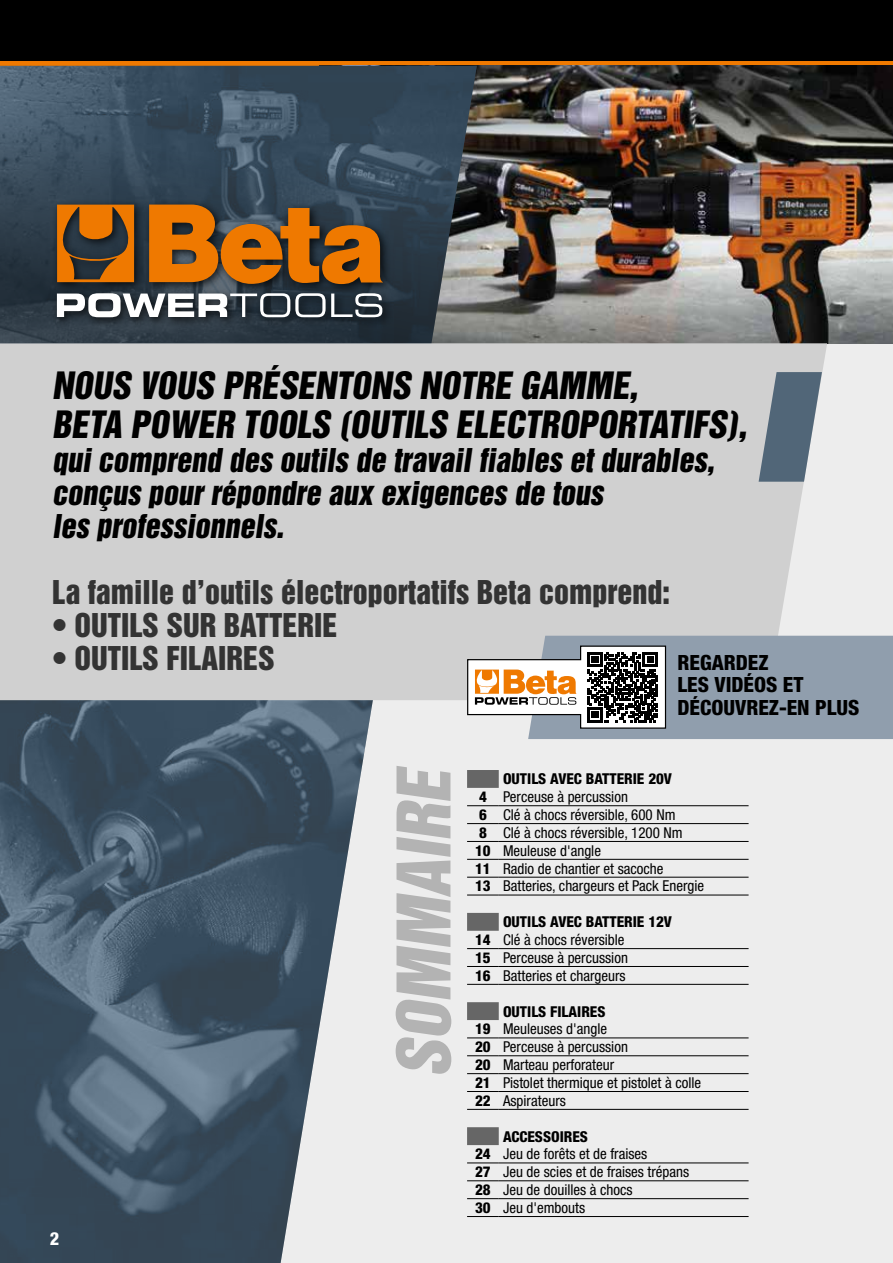
<style>
.page{position:relative;width:893px;height:1263px;background:#fff}
.page>*{position:absolute;margin:0;border:0;box-sizing:border-box;transform-origin:0 0}
.t1{font:67.5px "Helvetica Inserat LT Std";color:#b3b3b3}
.t2{font:34.5px/39px "Helvetica Inserat LT Std";color:#000}
.t3{font:30px/33px "Helvetica Inserat LT Std";color:#000}
.t4{font:30px "Helvetica Inserat LT Std";color:#333}
.t5{font:800 condensed 21px/22.5px "Helvetica Neue LT Std";color:#000}
.t6{font:800 condensed 18px "Helvetica Neue LT Std";color:#fff}
.t7{font:condensed 15px/17.9px "Helvetica Neue LT Std";color:#000}
.s1{font-weight:800}
</style>
<div class="page">
<div style="left:0;top:0;width:893px;height:66px;background:#000"></div>
<svg style="left:0;top:62px;width:893px;height:4px;background:#cc6c09"></svg>
<div style="left:220px;top:66px;width:673px;height:1197px;background:#ededed"></div>
<img style="left:477px;top:66px;width:416px;height:277px">
<img style="left:0;top:700px;width:373px;height:563px">
<div style="left:0;top:343px;width:827px;height:357px;background:#d0d0d0"></div>
<svg style="left:759px;top:372px;width:63px;height:110px;background:#788794"></svg>
<svg style="left:0;top:66px;width:477px;height:277px;background:#3b4c5a"></svg>
<div style="left:52px;top:199px;width:341px;height:129px;background:#000;opacity:.75"></div>
<svg style="left:57px;top:205px;width:77px;height:77px;background:#985918"></svg>
<svg style="left:149px;top:205px;width:234px;height:79px;background:#a4601a"></svg>
<svg style="left:57px;top:293px;width:325px;height:24px"></svg>
<svg style="left:467px;top:770px;width:32px;height:375px"></svg>
<hr style="left:467px;top:805px;width:32px;height:1px;background:#000">
<hr style="left:499px;top:805px;width:250px;height:1px;background:#000">
<hr style="left:467px;top:823px;width:32px;height:1px;background:#000">
<hr style="left:499px;top:823px;width:250px;height:1px;background:#000">
<hr style="left:467px;top:841px;width:32px;height:1px;background:#000">
<hr style="left:499px;top:841px;width:250px;height:1px;background:#000">
<hr style="left:467px;top:859px;width:32px;height:1px;background:#000">
<hr style="left:499px;top:859px;width:250px;height:1px;background:#000">
<hr style="left:467px;top:877px;width:32px;height:1px;background:#000">
<hr style="left:499px;top:877px;width:250px;height:1px;background:#000">
<hr style="left:467px;top:895px;width:32px;height:1px;background:#000">
<hr style="left:499px;top:895px;width:250px;height:1px;background:#000">
<hr style="left:467px;top:948px;width:32px;height:1px;background:#000">
<hr style="left:499px;top:948px;width:250px;height:1px;background:#000">
<hr style="left:467px;top:966px;width:32px;height:1px;background:#000">
<hr style="left:499px;top:966px;width:250px;height:1px;background:#000">
<hr style="left:467px;top:984px;width:32px;height:1px;background:#000">
<hr style="left:499px;top:984px;width:250px;height:1px;background:#000">
<hr style="left:467px;top:1038px;width:32px;height:1px;background:#000">
<hr style="left:499px;top:1038px;width:250px;height:1px;background:#000">
<hr style="left:467px;top:1055px;width:32px;height:1px;background:#000">
<hr style="left:499px;top:1055px;width:250px;height:1px;background:#000">
<hr style="left:467px;top:1073px;width:32px;height:1px;background:#000">
<hr style="left:499px;top:1073px;width:250px;height:1px;background:#000">
<hr style="left:467px;top:1091px;width:32px;height:1px;background:#000">
<hr style="left:499px;top:1091px;width:250px;height:1px;background:#000">
<hr style="left:467px;top:1109px;width:32px;height:1px;background:#000">
<hr style="left:499px;top:1109px;width:250px;height:1px;background:#000">
<hr style="left:467px;top:1163px;width:32px;height:1px;background:#000">
<hr style="left:499px;top:1163px;width:250px;height:1px;background:#000">
<hr style="left:467px;top:1180px;width:32px;height:1px;background:#000">
<hr style="left:499px;top:1180px;width:250px;height:1px;background:#000">
<hr style="left:467px;top:1198px;width:32px;height:1px;background:#000">
<hr style="left:499px;top:1198px;width:250px;height:1px;background:#000">
<hr style="left:467px;top:1216px;width:32px;height:1px;background:#000">
<hr style="left:499px;top:1216px;width:250px;height:1px;background:#000">
<svg style="left:466px;top:636px;width:427px;height:103px;background:#9da2a7"></svg>
<h2 class="t2" style="left:52px;top:367px;width:702px">NOUS VOUS PRÉSENTONS NOTRE GAMME,<br>BETA POWER TOOLS (OUTILS ELECTROPORTATIFS),</h2>
<h3 class="t3" style="left:52px;top:444px;width:669px">qui comprend des outils de travail fiables et durables, conçus pour répondre aux exigences de tous<br>les professionnels.</h3>
<h3 class="t4" style="left:52px;top:574px;width:619px">La famille d’outils électroportatifs Beta comprend:</h3>
<h3 class="t4" style="left:52px;top:607px;width:287px">• OUTILS SUR BATTERIE</h3>
<h3 class="t4" style="left:52px;top:640px;width:224px">• OUTILS FILAIRES</h3>
<h3 class="t5" style="left:677px;top:651px;width:184px">REGARDEZ<br>LES VIDÉOS ET<br>DÉCOUVREZ-EN PLUS</h3>
<p class="t6" style="left:50px;top:1227px;width:11px">2</p>
<h1 class="t1" style="left:384px;top:1078px;width:321px;rotate:-90deg">SOMMAIRE</h1>
<p class="t7" style="left:475px;top:770px;width:231px;text-indent:28px"><span class="s1">OUTILS AVEC BATTERIE 20V<br>4</span> Perceuse à percussion<br><span class="s1">6</span> Clé à chocs réversible, 600 Nm<br><span class="s1">8</span> Clé à chocs réversible, 1200 Nm<br><span class="s1">10</span> Meuleuse d'angle<br><span class="s1">11</span> Radio de chantier et sacoche<br><span class="s1">13</span> Batteries, chargeurs et Pack Energie</p>
<p class="t7" style="left:475px;top:913px;width:198px;text-indent:28px"><span class="s1">OUTILS AVEC BATTERIE 12V<br>14</span> Clé à chocs réversible<br><span class="s1">15</span> Perceuse à percussion<br><span class="s1">16</span> Batteries et chargeurs</p>
<p class="t7" style="left:475px;top:1002px;width:228px;text-indent:28px"><span class="s1">OUTILS FILAIRES<br>19</span> Meuleuses d'angle<br><span class="s1">20</span> Perceuse à percussion<br><span class="s1">20</span> Marteau perforateur<br><span class="s1">21</span> Pistolet thermique et pistolet à colle<br><span class="s1">22</span> Aspirateurs</p>
<p class="t7" style="left:475px;top:1127px;width:216px;text-indent:28px"><span class="s1">ACCESSOIRES<br>24</span> Jeu de forêts et de fraises<br><span class="s1">27</span> Jeu de scies et de fraises trépans<br><span class="s1">28</span> Jeu de douilles à chocs<br><span class="s1">30</span> Jeu d'embouts</p>
</div>
